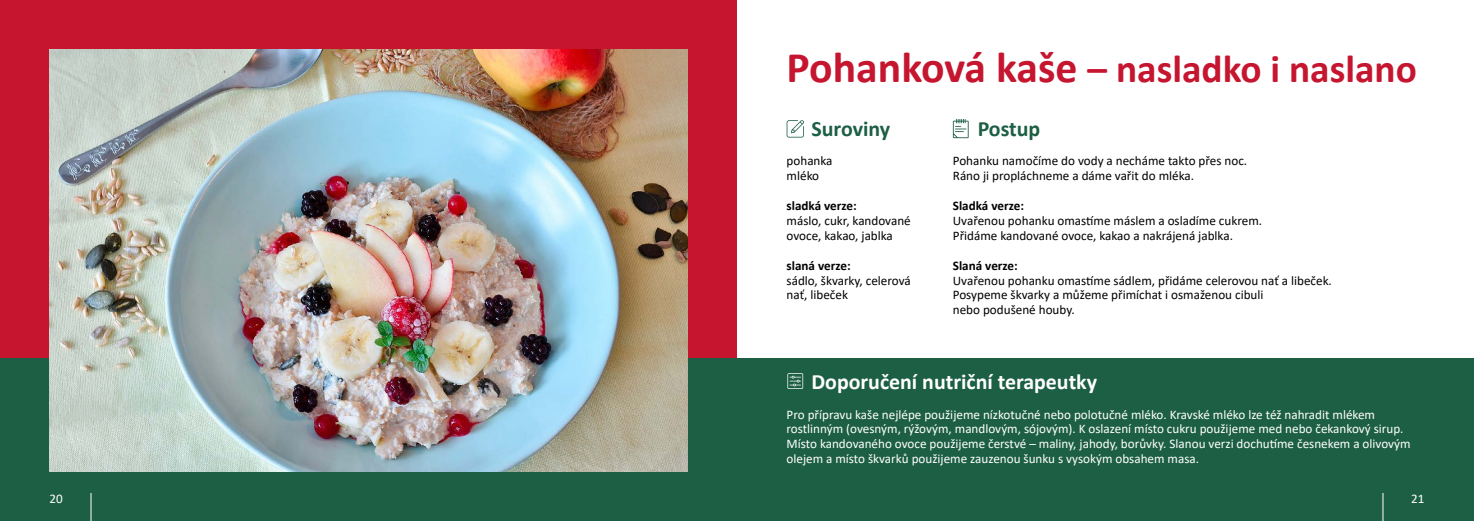
<style>
.page{position:relative;width:1474px;height:521px;background:#fff}
.page>*{position:absolute;margin:0;border:0;box-sizing:border-box;transform-origin:0 0}
.t1{font:700 39.38px "Calibri";color:#c6152f}
.t2{font:700 21.88px "Calibri";color:#fff}
.t3{font:700 21.88px "Calibri";color:#1d5f45}
.t4{font:13.12px/14.9px "Calibri";color:#000}
.t5{font:13.12px/14.9px "Calibri";color:#fff}
.t6{font:700 13.12px "Calibri";color:#000}
.s1{font-size:43.75px}
</style>
<div class="page">
<div style="left:0;top:0;width:737px;height:521px;background:#c6152f"></div>
<div style="left:0;top:359px;width:1473px;height:162px;background:#1d5f45"></div>
<svg style="left:952px;top:119px;width:16px;height:19px"></svg>
<svg style="left:786px;top:120px;width:18px;height:18px"></svg>
<svg style="left:787px;top:373px;width:16px;height:16px"></svg>
<img style="left:50px;top:50px;width:637px;height:421px">
<svg style="left:1382px;top:493px;width:1px;height:28px"></svg>
<svg style="left:91px;top:493px;width:1px;height:28px"></svg>
<h1 class="t1" style="left:786px;top:42px;width:632px"><span class="s1">Pohanková kaše</span> – nasladko i naslano</h1>
<h2 class="t3" style="left:811px;top:113px;width:80px">Suroviny</h2>
<p class="t4" style="left:786px;top:153px;width:47px">pohanka mléko</p>
<p class="t6" style="left:786px;top:196px;width:72px">sladká verze:</p>
<p class="t4" style="left:786px;top:213px;width:126px">máslo, cukr, kandované ovoce, kakao, jablka</p>
<p class="t6" style="left:786px;top:256px;width:65px">slaná verze:</p>
<p class="t4" style="left:786px;top:272px;width:126px">sádlo, škvarky, celerová nať, libeček</p>
<h2 class="t3" style="left:977px;top:113px;width:64px">Postup</h2>
<p class="t4" style="left:952px;top:153px;width:296px">Pohanku namočíme do vody a necháme takto přes noc.<br>Ráno ji propláchneme a dáme vařit do mléka.</p>
<p class="t6" style="left:952px;top:196px;width:73px">Sladká verze:</p>
<p class="t4" style="left:952px;top:213px;width:311px">Uvařenou pohanku omastíme máslem a osladíme cukrem.<br>Přidáme kandované ovoce, kakao a nakrájená jablka.</p>
<p class="t6" style="left:952px;top:256px;width:66px">Slaná verze:</p>
<p class="t4" style="left:952px;top:272px;width:380px">Uvařenou pohanku omastíme sádlem, přidáme celerovou nať a libeček.<br>Posypeme škvarky a můžeme přimíchat i osmaženou cibuli<br>nebo podušené houby.</p>
<h2 class="t2" style="left:811px;top:366px;width:287px">Doporučení nutriční terapeutky</h2>
<p class="t5" style="left:786px;top:406px;width:625px">Pro přípravu kaše nejlépe použijeme nízkotučné nebo polotučné mléko. Kravské mléko lze též nahradit mlékem rostlinným (ovesným, rýžovým, mandlovým, sójovým). K oslazení místo cukru použijeme med nebo čekankový sirup.<br>Místo kandovaného ovoce použijeme čerstvé – maliny, jahody, borůvky. Slanou verzi dochutíme česnekem a olivovým olejem a místo škvarků použijeme zauzenou šunku s vysokým obsahem masa.</p>
<p class="t5" style="left:50px;top:491px;width:15px">20</p>
<p class="t5" style="left:1410px;top:491px;width:15px">21</p>
</div>
